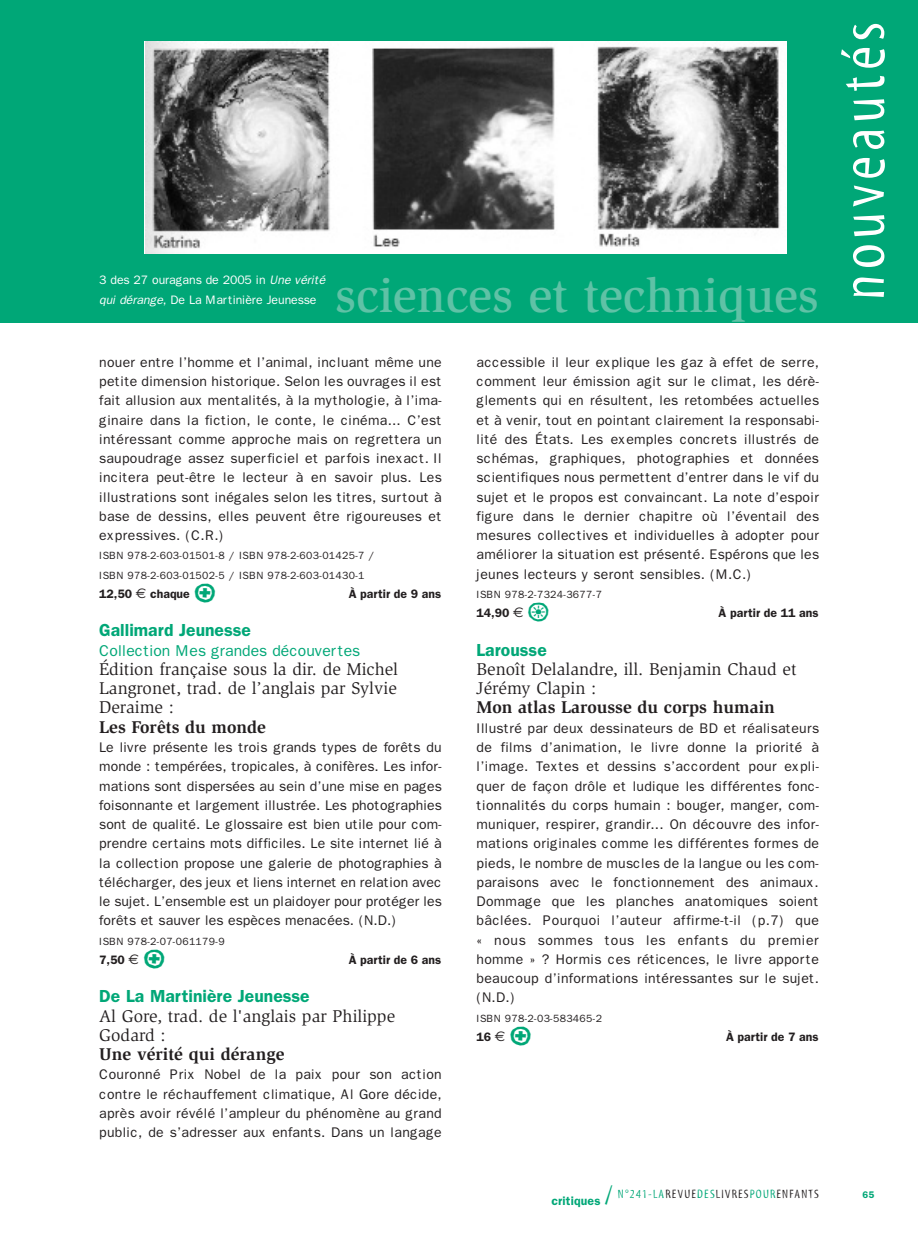
<style>
.page{position:relative;width:918px;height:1241px;background:#fff}
.page>*{position:absolute;margin:0;border:0;box-sizing:border-box;transform-origin:0 0}
.t1{font:63px "Myriad Tilt";letter-spacing:.08em;color:#fff}
.t2{font:500 49px "Slimbach";color:#5fc2a6}
.t3{font:35px "Ale Signs White LL";color:#00a777}
.t4{font:17.5px/19.2px "Slimbach";color:#231f20}
.t5{font:700 17.5px "Slimbach";color:#231f20}
.t6{font:600 17.5px "Franklin Gothic";color:#00a777}
.t7{font:15.75px "Franklin Gothic";color:#00a777}
.t8{font:14px/19.2px "Franklin Gothic";letter-spacing:.02em;color:#231f20;text-align:justify}
.t9{font:600 12.25px "Franklin Gothic";color:#231f20}
.t10{font:12.25px/19.2px "Franklin Gothic";letter-spacing:-.005em;color:#fff}
.t11{font:12.25px "Myriad Tilt";letter-spacing:.1em;color:#231f20}
.t12{font:10.5px/19.2px "Franklin Gothic";letter-spacing:.03em;color:#231f20}
.t13{font:600 9.62px "Franklin Gothic";color:#00a777}
.s1{font-style:italic}
.s2{font-family:"Euro Sans";font-weight:400;font-size:14px}
.s3{font-family:"Franklin Gothic";font-weight:600;color:#00a777}
.s4{font-size:26.25px;color:#00a777}
.s5{color:#00a777}
</style>
<div class="page">
<div style="left:0;top:0;width:918px;height:322px;background:#00a777"></div>
<img style="left:145px;top:42px;width:642px;height:211px">
<p class="t10" style="left:99px;top:270px;width:227px">3 des 27 ouragans de 2005 in <span class="s1">Une vérité qui dérange</span>, De La Martinière Jeunesse</p>
<h2 class="t2" style="left:335px;top:276px;width:485px">sciences et techniques</h2>
<p class="t8" style="left:99px;top:352px;width:344px">nouer entre l’homme et l’animal, incluant même une petite dimension historique. Selon les ouvrages il est fait allusion aux mentalités, à la mythologie, à l’ima&shy;ginaire dans la fiction, le conte, le cinéma... C’est intéressant comme approche mais on regrettera un saupoudrage assez superficiel et parfois inexact. Il incitera peut-être le lecteur à en savoir plus. Les illustrations sont inégales selon les titres, surtout à base de dessins, elles peuvent être rigoureuses et expressives. (C.R.)</p>
<p class="t12" style="left:99px;top:546px;width:277px">ISBN 978-2-603-01501-8 / ISBN 978-2-603-01425-7 /<br>ISBN 978-2-603-01502-5 / ISBN 978-2-603-01430-1</p>
<p class="t9" style="left:99px;top:586px;width:92px">12,50 <span class="s2">€</span> chaque</p>
<h3 class="t3" style="left:193px;top:570px;width:24px">U</h3>
<p class="t9" style="left:349px;top:586px;width:94px">À partir de 9 ans</p>
<p class="t6" style="left:99px;top:620px;width:153px">Gallimard Jeunesse</p>
<p class="t7" style="left:99px;top:641px;width:262px">Collection Mes grandes découvertes</p>
<p class="t4" style="left:99px;top:660px;width:300px;text-align:justify">Édition française sous la dir. de Michel Langronet, trad. de l’anglais par Sylvie Deraime :</p>
<p class="t5" style="left:99px;top:720px;width:168px">Les Forêts du monde</p>
<p class="t8" style="left:99px;top:737px;width:344px">Le livre présente les trois grands types de forêts du monde : tempérées, tropicales, à conifères. Les infor&shy;mations sont dispersées au sein d’une mise en pages foisonnante et largement illustrée. Les photographies sont de qualité. Le glossaire est bien utile pour com&shy;prendre certains mots difficiles. Le site internet lié à la collection propose une galerie de photographies à télécharger, des jeux et liens internet en relation avec le sujet. L’ensemble est un plaidoyer pour protéger les forêts et sauver les espèces menacées. (N.D.)</p>
<p class="t12" style="left:99px;top:931px;width:127px">ISBN 978-2-07-061179-9</p>
<p class="t9" style="left:99px;top:952px;width:41px">7,50 <span class="s2">€</span></p>
<h3 class="t3" style="left:143px;top:935px;width:24px">U</h3>
<p class="t9" style="left:349px;top:952px;width:94px">À partir de 6 ans</p>
<p class="t6" style="left:99px;top:985px;width:212px">De La Martinière Jeunesse</p>
<p class="t4" style="left:99px;top:1007px;width:297px">Al Gore, trad. de l'anglais par Philippe<br>Godard :</p>
<p class="t5" style="left:99px;top:1047px;width:187px">Une vérité qui dérange</p>
<p class="t8" style="left:99px;top:1064px;width:344px">Couronné Prix Nobel de la paix pour son action contre le réchauffement climatique, Al Gore décide, après avoir révélé l’ampleur du phénomène au grand public, de s’adresser aux enfants. Dans un langage</p>
<p class="t8" style="left:476px;top:352px;width:344px">accessible il leur explique les gaz à effet de serre, comment leur émission agit sur le climat, les dérè&shy;glements qui en résultent, les retombées actuelles et à venir, tout en pointant clairement la responsabi&shy;lité des États. Les exemples concrets illustrés de schémas, graphiques, photographies et données scientifiques nous permettent d’entrer dans le vif du sujet et le propos est convaincant. La note d’espoir figure dans le dernier chapitre où l’éventail des mesures collectives et individuelles à adopter pour améliorer la situation est présenté. Espérons que les jeunes lecteurs y seront sensibles. (M.C.)</p>
<p class="t12" style="left:476px;top:584px;width:127px">ISBN 978-2-7324-3677-7</p>
<p class="t9" style="left:476px;top:605px;width:49px">14,90 <span class="s2">€</span></p>
<h3 class="t3" style="left:527px;top:589px;width:24px">o</h3>
<p class="t9" style="left:718px;top:605px;width:101px">À partir de 11 ans</p>
<p class="t6" style="left:476px;top:639px;width:72px">Larousse</p>
<p class="t4" style="left:476px;top:660px;width:321px">Benoît Delalandre, ill. Benjamin Chaud et<br>Jérémy Clapin :</p>
<p class="t5" style="left:476px;top:700px;width:300px">Mon atlas Larousse du corps humain</p>
<p class="t8" style="left:476px;top:718px;width:344px">Illustré par deux dessinateurs de BD et réalisateurs de films d’animation, le livre donne la priorité à l’image. Textes et dessins s’accordent pour expli&shy;quer de façon drôle et ludique les différentes fonc&shy;tionnalités du corps humain : bouger, manger, com&shy;muniquer, respirer, grandir... On découvre des infor&shy;mations originales comme les différentes formes de pieds, le nombre de muscles de la langue ou les com&shy;paraisons avec le fonctionnement des animaux.<br>Dommage que les planches anatomiques soient bâclées. Pourquoi l’auteur affirme-t-il (p.7) que « nous sommes tous les enfants du premier homme » ? Hormis ces réticences, le livre apporte beaucoup d’informations intéressantes sur le sujet. (N.D.)</p>
<p class="t12" style="left:476px;top:1008px;width:127px">ISBN 978-2-03-583465-2</p>
<p class="t9" style="left:476px;top:1029px;width:30px">16 <span class="s2">€</span></p>
<h3 class="t3" style="left:509px;top:1012px;width:24px">U</h3>
<p class="t9" style="left:726px;top:1029px;width:94px">À partir de 7 ans</p>
<p class="t11" style="left:551px;top:1189px;width:269px"><span class="s3">critiques</span> <span class="s4">/</span> <span class="s5">N°241-LA</span>REVUE<span class="s5">DES</span>LIVRES<span class="s5">POUR</span>ENFANTS</p>
<h1 class="t1" style="left:840px;top:300px;width:280px;rotate:-90deg">nouveautés</h1>
<p class="t13" style="left:862px;top:1188px;width:13px">65</p>
</div>
